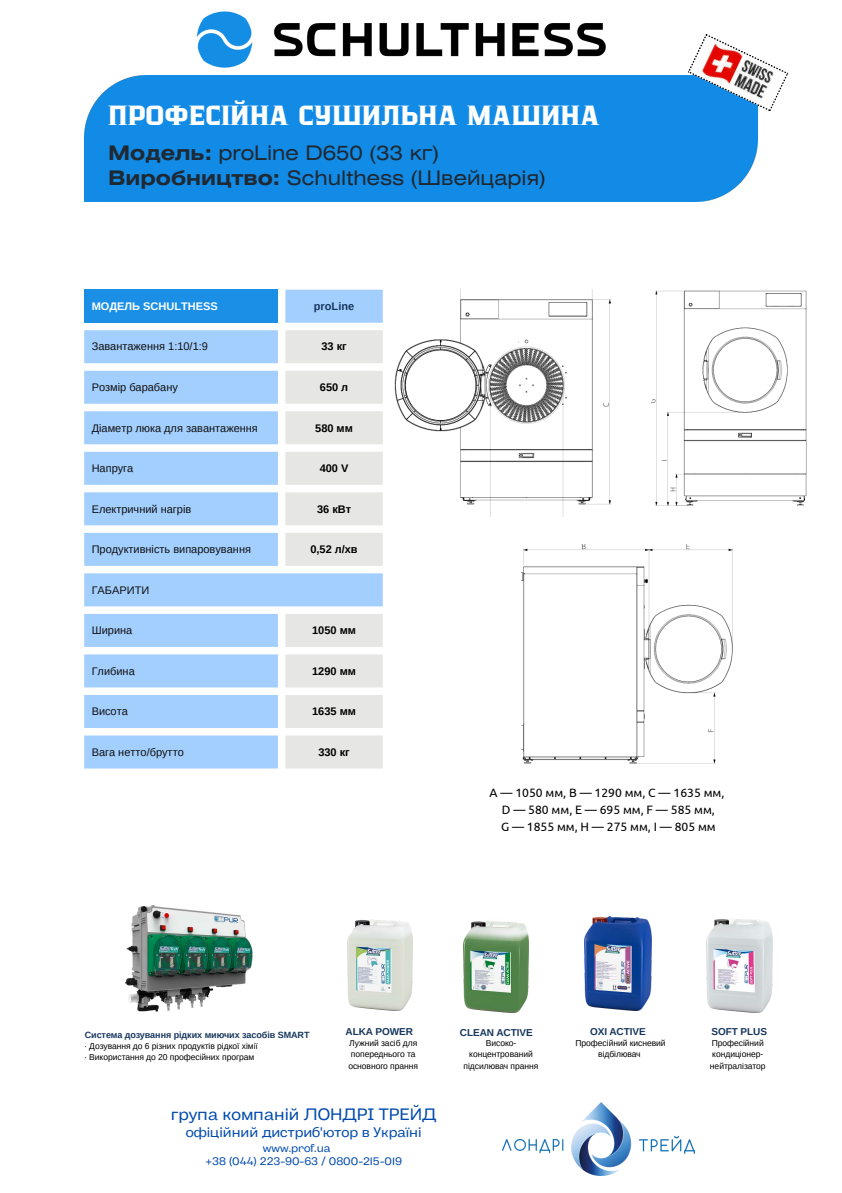
<style>
.page{position:relative;width:842px;height:1193px;background:#fff}
.page>*{position:absolute;margin:0;border:0;box-sizing:border-box;transform-origin:0 0}
.t1{font:26.9px "Zantiqa 4 F";color:#fff}
.t2{font:20px/25.1px "Helios Ext";color:#1f2933}
.t3{font:16.45px "Body Grotesque Fit";color:#004aad}
.t4{font:13.85px "Body Grotesque Fit";color:#004aad}
.t5{font:12.15px/16.9px "Ubuntu";color:#000;text-align:center}
.t6{font:11.2px/13.1px "Body Grotesque Fit";color:#004aad}
.t7{font:11px "Arimo";color:#111}
.t8{font:700 11px "Arimo";color:#000}
.t9{font:700 11px "Arimo";color:#fff}
.t10{font:700 11px "Arimo";color:#17375e}
.t11{font:700 10px "Arimo";letter-spacing:-.005em;color:#17375e}
.t12{font:700 9px "Arimo";letter-spacing:-.005em;color:#17375e}
.t13{font:8.5px/11.6px "Arimo";letter-spacing:-.005em;color:#000}
.s1{font-weight:700}
</style>
<div class="page">
<img style="left:503px;top:1102px;width:191px;height:73px">
<div style="left:84px;top:76px;width:674px;height:126px;background:#128be6"></div>
<img style="left:196px;top:11px;width:410px;height:57px">
<svg style="left:687px;top:34px;width:101px;height:78px"></svg>
<img style="left:126px;top:905px;width:127px;height:107px">
<img style="left:347px;top:919px;width:65px;height:91px">
<img style="left:464px;top:920px;width:65px;height:92px">
<img style="left:585px;top:916px;width:66px;height:94px">
<img style="left:706px;top:918px;width:66px;height:94px">
<svg style="left:84px;top:289px;width:299px;height:479px;fill:#a3cfff"></svg>
<svg style="left:285px;top:330px;width:98px;height:438px;fill:#e6e6e5"></svg>
<img style="left:394px;top:289px;width:217px;height:227px">
<img style="left:651px;top:290px;width:156px;height:216px">
<img style="left:522px;top:544px;width:211px;height:220px">
<h1 class="t1" style="left:108px;top:104px;width:493px">ПРОФЕСІЙНА СУШИЛЬНА МАШИНА</h1>
<h2 class="t2" style="left:108px;top:142px;width:439px"><span class="s1">Модель:</span> proLine D650 (33 кг)<br><span class="s1">Виробництво:</span> Schulthess (Швейцарія)</h2>
<p class="t9" style="left:92px;top:300px;width:127px">МОДЕЛЬ SCHULTHESS</p>
<p class="t10" style="left:314px;top:300px;width:42px">proLine</p>
<p class="t7" style="left:92px;top:340px;width:118px">Завантаження 1:10/1:9</p>
<p class="t8" style="left:321px;top:340px;width:27px">33 кг</p>
<p class="t7" style="left:92px;top:381px;width:88px">Розмір барабану</p>
<p class="t8" style="left:320px;top:381px;width:30px">650 л</p>
<p class="t7" style="left:92px;top:421px;width:168px">Діаметр люка для завантаження</p>
<p class="t8" style="left:315px;top:421px;width:39px">580 мм</p>
<p class="t7" style="left:92px;top:462px;width:43px">Напруга</p>
<p class="t8" style="left:320px;top:462px;width:30px">400 V</p>
<p class="t7" style="left:92px;top:502px;width:101px">Електричний нагрів</p>
<p class="t8" style="left:317px;top:502px;width:35px">36 кВт</p>
<p class="t7" style="left:92px;top:543px;width:161px">Продуктивність випаровування</p>
<p class="t8" style="left:310px;top:543px;width:49px">0,52 л/хв</p>
<p class="t7" style="left:92px;top:583px;width:59px">ГАБАРИТИ</p>
<p class="t7" style="left:92px;top:624px;width:42px">Ширина</p>
<p class="t8" style="left:312px;top:624px;width:45px">1050 мм</p>
<p class="t7" style="left:92px;top:664px;width:45px">Глибина</p>
<p class="t8" style="left:312px;top:664px;width:45px">1290 мм</p>
<p class="t7" style="left:92px;top:705px;width:38px">Висота</p>
<p class="t8" style="left:312px;top:705px;width:45px">1635 мм</p>
<p class="t7" style="left:92px;top:745px;width:94px">Вага нетто/брутто</p>
<p class="t8" style="left:318px;top:745px;width:33px">330 кг</p>
<h3 class="t5" style="left:490px;top:783px;width:236px">A — 1050 мм, B — 1290 мм, C — 1635 мм,<br>D — 580 мм, E — 695 мм, F — 585 мм,<br>G — 1855 мм, H — 275 мм, I — 805 мм</h3>
<p class="t12" style="left:85px;top:1029px;width:226px">Система дозування рідких миючих засобів SMART</p>
<p class="t13" style="left:84px;top:1039px;width:175px">· Дозування до 6 різних продуктів рідкої хімії · Використання до 20 професійних програм</p>
<p class="t11" style="left:346px;top:1025px;width:69px">ALKA POWER</p>
<p class="t13" style="left:348px;top:1036px;width:71px">Лужний засіб для попереднього та основного прання</p>
<h3 class="t3" style="left:171px;top:1104px;width:267px">група компаній ЛОНДРІ ТРЕЙД</h3>
<h3 class="t4" style="left:186px;top:1124px;width:237px">офіційний дистриб'ютор в Україні</h3>
<h3 class="t6" style="left:206px;top:1142px;width:198px;text-indent:57px">www.prof.ua<br>+38 (044) 223-90-63 / 0800-215-019</h3>
<p class="t11" style="left:460px;top:1026px;width:74px">CLEAN ACTIVE</p>
<p class="t13" style="left:464px;top:1036px;width:76px;text-align:center">Високо&shy;концентрований підсилювач прання</p>
<p class="t11" style="left:590px;top:1025px;width:57px">OXI ACTIVE</p>
<p class="t13" style="left:575px;top:1036px;width:92px;text-align:center">Професійний кисневий відбілювач</p>
<p class="t11" style="left:711px;top:1025px;width:57px">SOFT PLUS</p>
<p class="t13" style="left:710px;top:1036px;width:57px">Професійний кондиціонер&shy;нейтралізатор</p>
</div>
